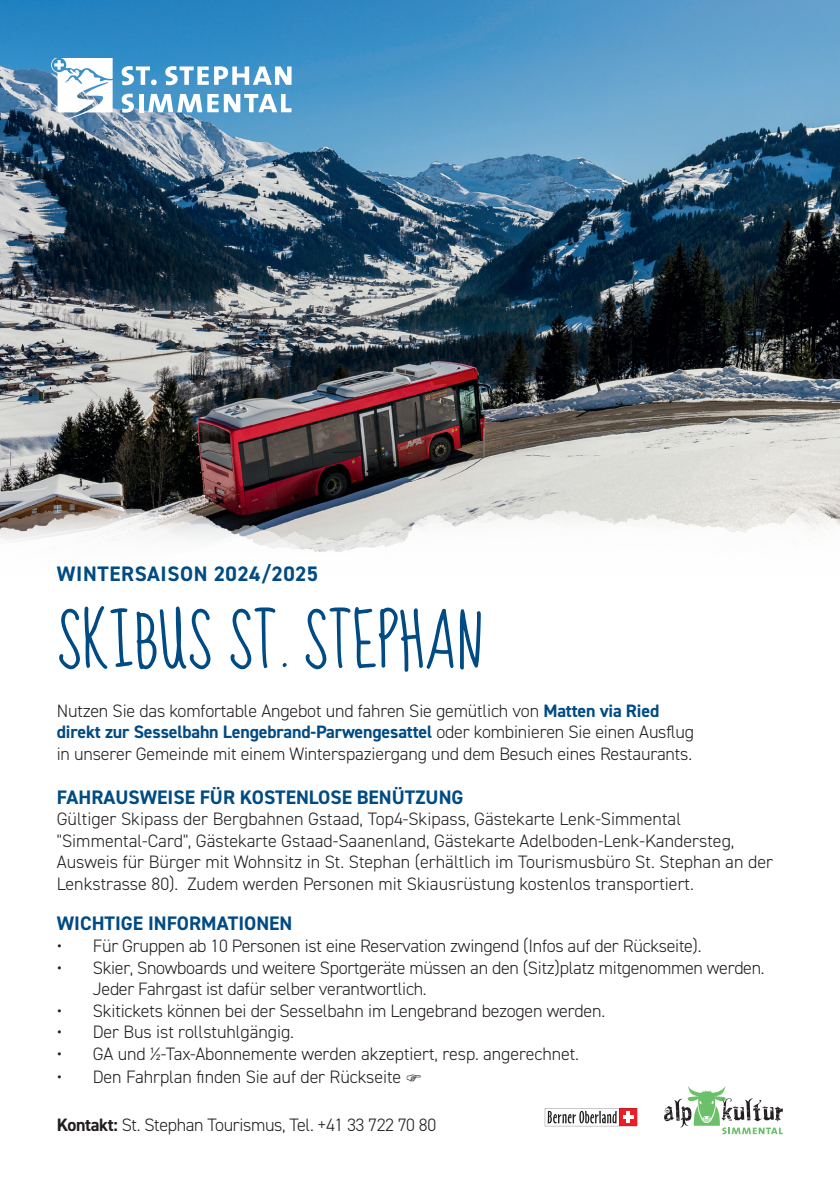
<style>
.page{position:relative;width:840px;height:1191px;background:#fff}
.page>*{position:absolute;margin:0;border:0;box-sizing:border-box;transform-origin:0 0}
.t1{font:64px "Sue Ellen Francisco";color:#004b84}
.t2{font:700 21px "DIN2014";letter-spacing:.03em;color:#004b84}
.t3{font:700 19.6px "DIN2014";color:#004b84}
.t4{font:300 18px/21.6px "DIN2014";letter-spacing:-.01em;color:#231f20}
.s1{font-weight:700;color:#004b84}
.s2{font-weight:700}
</style>
<div class="page">
<img style="left:0;top:0;width:839px;height:506px">
<svg style="left:0;top:506px;width:839px;height:3px;background:#a8a09e"></svg>
<svg style="left:0;top:509px;width:839px;height:43px"></svg>
<svg style="left:429px;top:528px;width:182px;height:24px"></svg>
<svg style="left:544px;top:1108px;width:93px;height:18px"></svg>
<svg style="left:664px;top:1086px;width:118px;height:48px"></svg>
<svg style="left:122px;top:94px;width:12px;height:19px"></svg>
<hr style="left:139px;top:94px;width:4px;height:18px;background:#fff">
<svg style="left:148px;top:94px;width:70px;height:18px"></svg>
<svg style="left:224px;top:94px;width:67px;height:18px"></svg>
<svg style="left:122px;top:66px;width:35px;height:19px"></svg>
<svg style="left:165px;top:66px;width:43px;height:19px"></svg>
<svg style="left:214px;top:66px;width:77px;height:19px"></svg>
<svg style="left:51px;top:58px;width:62px;height:62px"></svg>
<p class="t2" style="left:57px;top:559px;width:263px">WINTERSAISON 2024/2025</p>
<h1 class="t1" style="left:57px;top:607px;width:427px">SKIBUS ST. STEPHAN</h1>
<p class="t4" style="left:57px;top:700px;width:638px">Nutzen Sie das komfortable Angebot und fahren Sie gemütlich von <span class="s1">Matten via Ried direkt zur Sesselbahn Lengebrand-Parwengesattel</span> oder kombinieren Sie einen Ausflug in unserer Gemeinde mit einem Winterspaziergang und dem Besuch eines Restaurants.</p>
<p class="t3" style="left:57px;top:784px;width:408px">FAHRAUSWEISE FÜR KOSTENLOSE BENÜTZUNG</p>
<p class="t4" style="left:57px;top:808px;width:717px">Gültiger Skipass der Bergbahnen Gstaad, Top4-Skipass, Gästekarte Lenk-Simmental "Simmental-Card", Gästekarte Gstaad-Saanenland, Gästekarte Adelboden-Lenk-Kandersteg, Ausweis für Bürger mit Wohnsitz in St. Stephan (erhältlich im Tourismusbüro St. Stephan an der Lenkstrasse 80). Zudem werden Personen mit Skiausrüstung kostenlos transportiert.</p>
<p class="t3" style="left:57px;top:910px;width:237px">WICHTIGE INFORMATIONEN</p>
<p class="t4" style="left:57px;top:935px;width:646px">• Für Gruppen ab 10 Personen ist eine Reservation zwingend (Infos auf der Rückseite).</p>
<p class="t4" style="left:93px;top:956px;width:673px;text-indent:-36px">• Skier, Snowboards und weitere Sportgeräte müssen an den (Sitz)platz mitgenommen werden.<br>Jeder Fahrgast ist dafür selber verantwortlich.</p>
<p class="t4" style="left:57px;top:999px;width:549px">• Skitickets können bei der Sesselbahn im Lengebrand bezogen werden.</p>
<p class="t4" style="left:57px;top:1021px;width:239px">• Der Bus ist rollstuhlgängig.</p>
<p class="t4" style="left:57px;top:1043px;width:523px">• GA und ½-Tax-Abonnemente werden akzeptiert, resp. angerechnet.</p>
<p class="t4" style="left:57px;top:1065px;width:346px">• Den Fahrplan finden Sie auf der Rückseite</p>
<p class="t4" style="left:57px;top:1113px;width:380px"><span class="s2">Kontakt:</span> St. Stephan Tourismus, Tel. +41 33 722 70 80</p>
</div>
